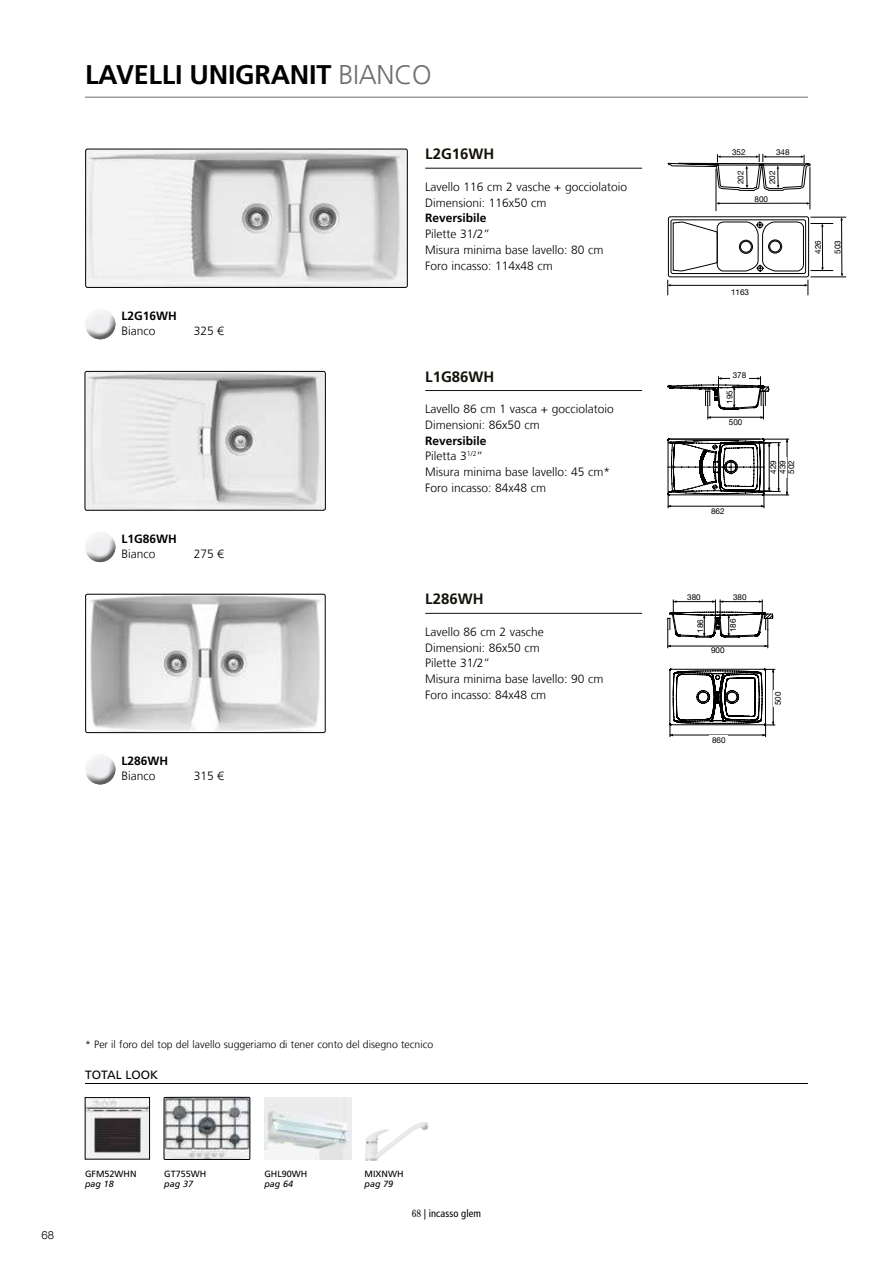
<style>
.page{position:relative;width:893px;height:1263px;background:#fff}
.page>*{position:absolute;margin:0;border:0;box-sizing:border-box;transform-origin:0 0}
.t1{font:700 27px "Frutiger LT Com";letter-spacing:-.01em;color:#000}
.t2{font:700 15px "Frutiger LT Com";color:#131108}
.t3{font:300 12px/15.8px "Frutiger LT Com";color:#000}
.t4{font:700 12px "Frutiger LT Com";color:#000}
.t5{font:12px "Frutiger LT Com";color:#000}
.t6{font:300 11.25px "Helvetica Neue LT Com";color:#000}
.t7{font:300 10.5px "Frutiger LT Com";color:#000}
.t8{font:condensed 10.5px "Frutiger LT Com";letter-spacing:.01em;color:#000}
.t9{font:9px "Frutiger LT Com";color:#000}
.t10{font:italic 9px "Frutiger LT Com";color:#000}
.t11{font:8.1px/9.1px "Helvetica Neue LT Com";color:#000;text-align:justify}
.s1{font-weight:300;color:#706f6f}
.s2{font-weight:700}
.s3{font-family:"Century Std"}
</style>
<div class="page">
<img style="left:87px;top:149px;width:320px;height:137px">
<div style="left:85px;top:149px;width:322px;height:139px;border:1px solid #000;border-radius:2px"></div>
<hr style="left:810px;top:277px;width:36px;height:1px;background:#000">
<hr style="left:810px;top:217px;width:36px;height:1px;background:#000">
<hr style="left:841px;top:220px;width:1px;height:54px;background:#000">
<svg style="left:667px;top:216px;width:166px;height:79px"></svg>
<hr style="left:810px;top:167px;width:1px;height:42px;background:#000">
<hr style="left:716px;top:169px;width:1px;height:42px;background:#000">
<svg style="left:667px;top:154px;width:144px;height:51px"></svg>
<img style="left:89px;top:594px;width:236px;height:139px">
<div style="left:85px;top:594px;width:240px;height:139px;border:1px solid #000;border-radius:2px"></div>
<svg style="left:667px;top:600px;width:108px;height:137px"></svg>
<img style="left:85px;top:371px;width:239px;height:139px">
<div style="left:85px;top:371px;width:241px;height:139px;border:1px solid #000;border-radius:2px"></div>
<svg style="left:668px;top:439px;width:121px;height:69px"></svg>
<svg style="left:667px;top:377px;width:102px;height:42px"></svg>
<hr style="left:425px;top:168px;width:217px;height:1px;background:#131108">
<hr style="left:425px;top:613px;width:217px;height:1px;background:#131108">
<hr style="left:425px;top:390px;width:217px;height:1px;background:#131108">
<img style="left:264px;top:1097px;width:87px;height:62px">
<img style="left:87px;top:1099px;width:61px;height:58px">
<div style="left:85px;top:1097px;width:65px;height:62px;border:1px solid #000"></div>
<svg style="left:164px;top:1097px;width:86px;height:63px"></svg>
<div style="left:83px;top:313px;width:33px;height:29px;background:#000;opacity:.6"></div>
<div style="left:83px;top:536px;width:33px;height:28px;background:#000;opacity:.6"></div>
<div style="left:83px;top:758px;width:33px;height:29px;background:#000;opacity:.6"></div>
<hr style="left:85px;top:97px;width:723px;height:1px;background:#706f6f">
<hr style="left:85px;top:1083px;width:723px;height:1px;background:#000">
<img style="left:365px;top:1122px;width:64px;height:38px">
<h1 class="t1" style="left:85px;top:59px;width:270px">lavelli unigranit <span class="s1">bianco</span></h1>
<p class="t4" style="left:87px;top:309px;width:21px">L</p>
<p class="t4" style="left:127px;top:309px;width:51px">2G16WH</p>
<p class="t3" style="left:121px;top:323px;width:36px">Bianco</p>
<p class="t3" style="left:194px;top:323px;width:32px">325 €</p>
<p class="t4" style="left:87px;top:531px;width:21px">L</p>
<p class="t4" style="left:127px;top:531px;width:51px">1G86WH</p>
<p class="t3" style="left:121px;top:546px;width:36px">Bianco</p>
<p class="t3" style="left:194px;top:546px;width:32px">275 €</p>
<p class="t4" style="left:87px;top:754px;width:21px">L</p>
<p class="t4" style="left:128px;top:754px;width:42px">286WH</p>
<p class="t3" style="left:122px;top:768px;width:36px">Bianco</p>
<p class="t3" style="left:194px;top:768px;width:32px">315 €</p>
<p class="t2" style="left:425px;top:145px;width:71px">L2G16WH</p>
<p class="t3" style="left:425px;top:179px;width:203px">Lavello 116 cm 2 vasche + gocciolatoio<br>Dimensioni: 116x50 cm</p>
<p class="t4" style="left:425px;top:211px;width:63px">Reversibile</p>
<p class="t3" style="left:425px;top:226px;width:180px">Pilette 31/2”<br>Misura minima base lavello: 80 cm<br>Foro incasso: 114x48 cm</p>
<p class="t2" style="left:425px;top:368px;width:71px">L1G86WH</p>
<p class="t3" style="left:425px;top:401px;width:190px">Lavello 86 cm 1 vasca + gocciolatoio<br>Dimensioni: 86x50 cm</p>
<p class="t3" style="left:425px;top:433px;width:187px"><span class="s2">Reversibile<br></span>Piletta 3<sup>1/2</sup>”<br>Misura minima base lavello: 45 cm*<br>Foro incasso: 84x48 cm</p>
<p class="t2" style="left:425px;top:590px;width:60px">L286WH</p>
<p class="t3" style="left:425px;top:624px;width:180px">Lavello 86 cm 2 vasche<br>Dimensioni: 86x50 cm<br>Pilette 31/2”<br>Misura minima base lavello: 90 cm<br>Foro incasso: 84x48 cm</p>
<p class="t11" style="left:732px;top:148px;width:15px">352</p>
<p class="t11" style="left:776px;top:148px;width:15px">348</p>
<p class="t11" style="left:736px;top:184px;width:15px;rotate:-90deg">202</p>
<p class="t11" style="left:767px;top:184px;width:15px;rotate:-90deg">202</p>
<p class="t11" style="left:755px;top:195px;width:15px">800</p>
<p class="t11" style="left:731px;top:287px;width:20px">1163</p>
<p class="t11" style="left:813px;top:254px;width:15px;rotate:-90deg">426</p>
<p class="t11" style="left:833px;top:254px;width:15px;rotate:-90deg">503</p>
<p class="t11" style="left:733px;top:370px;width:15px">378</p>
<p class="t11" style="left:725px;top:404px;width:14px;rotate:-90deg">195</p>
<p class="t11" style="left:729px;top:417px;width:15px">500</p>
<p class="t11" style="left:711px;top:507px;width:15px">862</p>
<p class="t11" style="left:768px;top:474px;width:15px;rotate:-90deg">429<br>439<br>502</p>
<p class="t11" style="left:687px;top:593px;width:15px">380</p>
<p class="t11" style="left:696px;top:633px;width:15px;rotate:-90deg">186</p>
<p class="t11" style="left:728px;top:632px;width:15px;rotate:-90deg">186</p>
<p class="t11" style="left:733px;top:593px;width:15px">380</p>
<p class="t11" style="left:711px;top:645px;width:15px">900</p>
<p class="t11" style="left:712px;top:736px;width:15px">860</p>
<p class="t11" style="left:773px;top:705px;width:15px;rotate:-90deg">500</p>
<p class="t7" style="left:85px;top:1038px;width:350px">* Per il foro del top del lavello suggeriamo di tener conto del disegno tecnico</p>
<p class="t5" style="left:85px;top:1068px;width:75px">TOTAL LOOK</p>
<p class="t6" style="left:41px;top:1228px;width:14px">68</p>
<p class="t9" style="left:85px;top:1168px;width:53px">GFM52WHN</p>
<p class="t10" style="left:85px;top:1179px;width:30px">pag 18</p>
<p class="t9" style="left:164px;top:1168px;width:44px">GT755WH</p>
<p class="t10" style="left:164px;top:1179px;width:30px">pag 37</p>
<p class="t9" style="left:264px;top:1168px;width:45px">GHL90WH</p>
<p class="t10" style="left:264px;top:1179px;width:30px">pag 64</p>
<p class="t9" style="left:365px;top:1168px;width:40px">MIXNWH</p>
<p class="t10" style="left:365px;top:1179px;width:30px">pag 79</p>
<p class="t8" style="left:412px;top:1208px;width:71px"><span class="s3">68</span> | incasso glem</p>
</div>
